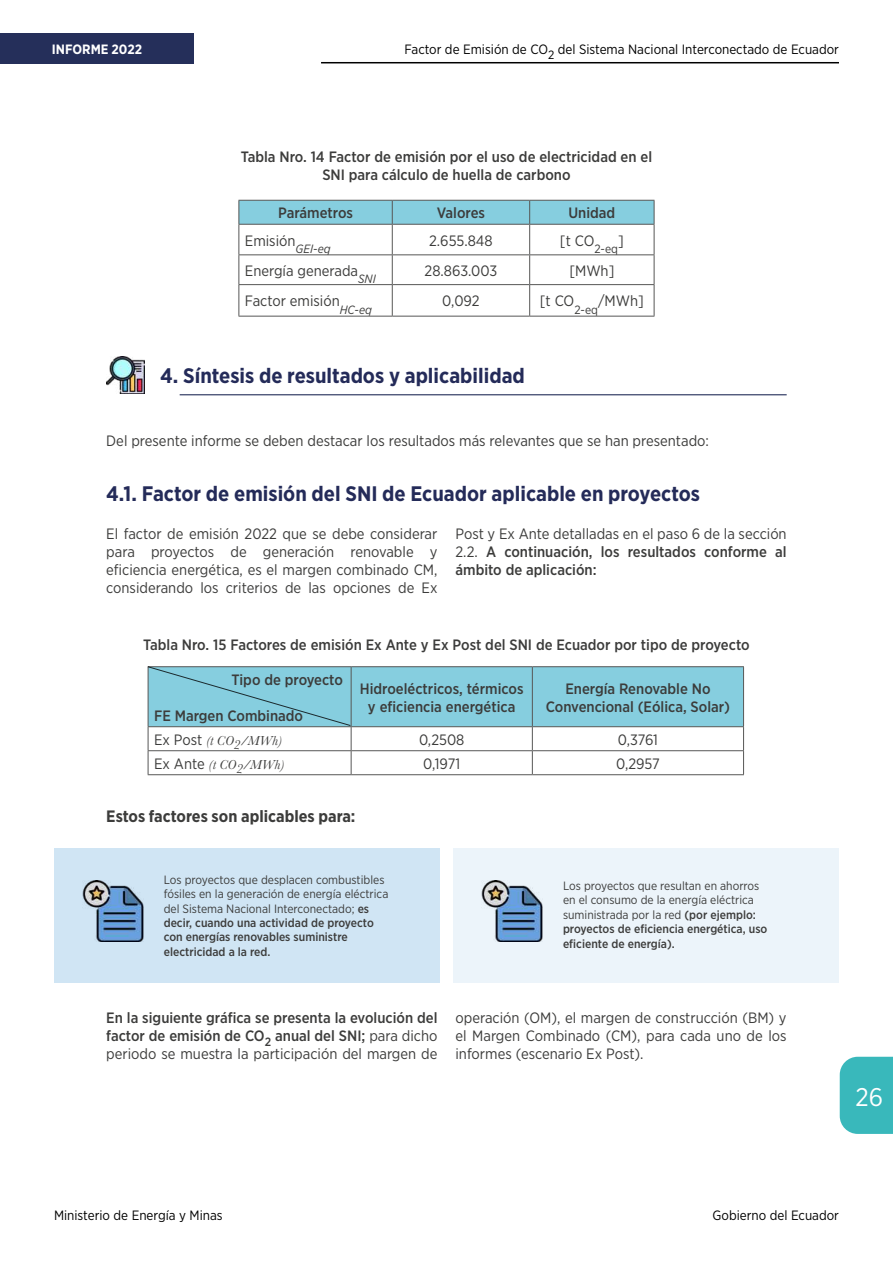
<style>
.page{position:relative;width:893px;height:1263px;background:#fff}
.page>*{position:absolute;margin:0;border:0;box-sizing:border-box;transform-origin:0 0}
.t1{font:25.5px "Gotham Narrow";color:#fff}
.t2{font:700 21px "Gotham Narrow";color:#242b59}
.t3{font:700 16.5px "Gotham Narrow";color:#3c3c3b}
.t4{font:500 15px/18px "Gotham Narrow";color:#3c3c3b;text-align:center}
.t5{font:15px/18px "Gotham Narrow";color:#3c3c3b;text-align:justify}
.t6{font:13.5px "Gotham Narrow";color:#000}
.t7{font:italic 13.5px "Baskerville";color:#3c3c3b}
.t8{font:700 13.5px "Gotham Narrow";color:#fff}
.t9{font:12px/14.4px "Gotham Narrow";color:#3c3c3b}
.t10{font:italic 12px "Gotham Narrow";color:#3c3c3b}
.s1{font-weight:400}
.s2{font-family:"Gotham Narrow";font-style:normal;font-size:15px}
.s3{font-weight:500}
</style>
<div class="page">
<div style="left:840px;top:1057px;width:53px;height:77px;background:#39b8bb"></div>
<hr style="left:321px;top:62px;width:518px;height:1px;background:#000">
<div style="left:0;top:33px;width:194px;height:30px;background:#252f5a"></div>
<hr style="left:238px;top:284px;width:154px;height:1px;background:#575756">
<hr style="left:238px;top:285px;width:1px;height:31px;background:#575756">
<hr style="left:392px;top:284px;width:138px;height:1px;background:#575756">
<hr style="left:392px;top:285px;width:1px;height:31px;background:#575756">
<hr style="left:530px;top:284px;width:124px;height:1px;background:#575756">
<hr style="left:529px;top:285px;width:1px;height:31px;background:#575756">
<hr style="left:654px;top:285px;width:1px;height:31px;background:#575756">
<hr style="left:238px;top:316px;width:154px;height:1px;background:#575756">
<hr style="left:392px;top:316px;width:138px;height:1px;background:#575756">
<hr style="left:530px;top:316px;width:124px;height:1px;background:#575756">
<svg style="left:238px;top:200px;width:417px;height:84px"></svg>
<hr style="left:530px;top:224px;width:124px;height:1px;background:#575756">
<img style="left:106px;top:356px;width:38px;height:38px">
<hr style="left:180px;top:394px;width:607px;height:1px;background:#252f5a">
<hr style="left:148px;top:774px;width:203px;height:1px;background:#575756">
<hr style="left:351px;top:774px;width:181px;height:1px;background:#575756">
<hr style="left:532px;top:774px;width:212px;height:1px;background:#575756">
<svg style="left:147px;top:666px;width:597px;height:108px"></svg>
<div style="left:453px;top:848px;width:386px;height:134px;background:#ecf4fa"></div>
<div style="left:54px;top:848px;width:386px;height:134px;background:#d0e5f4"></div>
<img style="left:481px;top:880px;width:62px;height:62px">
<img style="left:82px;top:880px;width:61px;height:62px">
<p class="t8" style="left:52px;top:41px;width:92px">INFORME 2022</p>
<p class="t6" style="left:404px;top:41px;width:436px">Factor de Emisión de CO<sub>2</sub> del Sistema Nacional Interconectado de Ecuador</p>
<p class="t4" style="left:241px;top:147px;width:413px">Tabla Nro. 14 Factor de emisión por el uso de electricidad en el<br>SNI para cálculo de huella de carbono</p>
<p class="t4" style="left:278px;top:204px;width:76px">Parámetros</p>
<p class="t4" style="left:437px;top:204px;width:50px">Valores</p>
<p class="t4" style="left:568px;top:204px;width:48px">Unidad</p>
<p class="t5" style="left:245px;top:231px;width:52px">Emisión</p>
<p class="t10" style="left:296px;top:241px;width:37px">GEI-eq</p>
<p class="t5" style="left:429px;top:231px;width:65px">2.655.848</p>
<p class="t5" style="left:560px;top:231px;width:36px">[t CO</p>
<p class="t5" style="left:618px;top:231px;width:7px">]</p>
<p class="t9" style="left:594px;top:241px;width:25px">2-eq</p>
<p class="t5" style="left:245px;top:261px;width:115px">Energía generada</p>
<p class="t10" style="left:358px;top:272px;width:19px">SNI</p>
<p class="t5" style="left:425px;top:261px;width:74px">28.863.003</p>
<p class="t5" style="left:569px;top:261px;width:47px">[MWh]</p>
<p class="t5" style="left:245px;top:292px;width:96px">Factor emisión</p>
<p class="t10" style="left:340px;top:302px;width:34px">HC-eq</p>
<p class="t5" style="left:598px;top:292px;width:47px">/MWh]</p>
<p class="t5" style="left:442px;top:292px;width:39px">0,092</p>
<p class="t5" style="left:540px;top:292px;width:36px">[t CO</p>
<p class="t9" style="left:574px;top:302px;width:25px">2-eq</p>
<h2 class="t2" style="left:160px;top:362px;width:366px">4. Síntesis de resultados y aplicabilidad</h2>
<p class="t5" style="left:106px;top:431px;width:604px">Del presente informe se deben destacar los resultados más relevantes que se han presentado:</p>
<h2 class="t2" style="left:106px;top:480px;width:595px">4.1. Factor de emisión del SNI de Ecuador aplicable en proyectos</h2>
<p class="t5" style="left:106px;top:525px;width:333px">El factor de emisión 2022 que se debe considerar para proyectos de generación renovable y eficiencia energética, es el margen combinado CM, considerando los criterios de las opciones de Ex</p>
<p class="t4" style="left:455px;top:525px;width:333px;text-align:justify"><span class="s1">Post y Ex Ante detalladas en el paso 6 de la sección 2.2.</span> A continuación, los resultados conforme al ámbito de aplicación:</p>
<p class="t4" style="left:143px;top:635px;width:608px">Tabla Nro. 15 Factores de emisión Ex Ante y Ex Post del SNI de Ecuador por tipo de proyecto</p>
<p class="t4" style="left:231px;top:670px;width:113px">Tipo de proyecto</p>
<p class="t4" style="left:154px;top:706px;width:151px">FE Margen Combinado</p>
<p class="t4" style="left:360px;top:679px;width:165px">Hidroeléctricos, térmicos y eficiencia energética</p>
<p class="t4" style="left:546px;top:679px;width:186px">Energía Renovable No<br>Convencional (Eólica, Solar)</p>
<p class="t7" style="left:154px;top:731px;width:130px"><span class="s2">Ex Post</span> (t CO2/MWh)</p>
<p class="t5" style="left:419px;top:730px;width:47px">0,2508</p>
<p class="t5" style="left:618px;top:730px;width:42px">0,3761</p>
<p class="t7" style="left:154px;top:755px;width:132px"><span class="s2">Ex Ante</span> (t CO2/MWh)</p>
<p class="t5" style="left:423px;top:754px;width:39px">0,1971</p>
<p class="t5" style="left:616px;top:754px;width:45px">0,2957</p>
<p class="t3" style="left:106px;top:806px;width:251px">Estos factores son aplicables para:</p>
<p class="t9" style="left:164px;top:872px;width:226px">Los proyectos que desplacen combustibles fósiles en la generación de energía eléctrica del Sistema Nacional Interconectado; <span class="s3">es decir, cuando una actividad de proyecto con energías renovables suministre electricidad a la red.</span></p>
<p class="t9" style="left:563px;top:878px;width:206px">Los proyectos que resultan en ahorros en el consumo de la energía eléctrica suministrada por la red <span class="s3">(por ejemplo: proyectos de eficiencia energética, uso eficiente de energía).</span></p>
<p class="t4" style="left:106px;top:1009px;width:333px;text-align:justify">En la siguiente gráfica se presenta la evolución del factor de emisión de CO<sub>2</sub> anual del SNI; <span class="s1">para dicho periodo se muestra la participación del margen de</span></p>
<p class="t5" style="left:455px;top:1008px;width:333px">operación (OM), el margen de construcción (BM) y el Margen Combinado (CM), para cada uno de los informes (escenario Ex Post).</p>
<h1 class="t1" style="left:856px;top:1081px;width:29px">26</h1>
<p class="t6" style="left:54px;top:1207px;width:170px">Ministerio de Energía y Minas</p>
<p class="t6" style="left:712px;top:1207px;width:128px">Gobierno del Ecuador</p>
</div>
